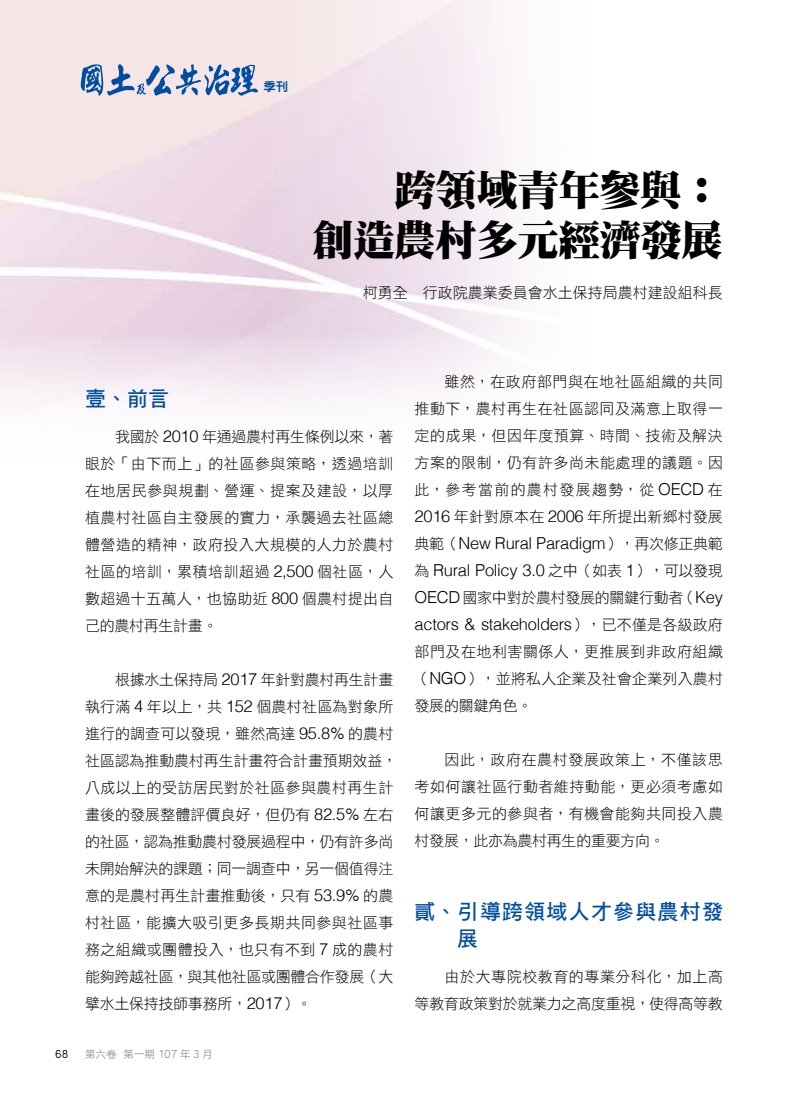
<style>
.page{position:relative;width:808px;height:1106px;background:#fff}
.page>*{position:absolute;margin:0;border:0;box-sizing:border-box;transform-origin:0 0}
.t1{font:42px/50.4px "DF Ming Std W12";letter-spacing:-.025em;color:#000;text-align:right}
.t2{font:21px/27px "DF Hei Std W7";letter-spacing:.055em;color:#004ea2}
.t3{font:300 16.5px/27px "Helvetica";letter-spacing:-.02em;color:#000}
.t4{font:15px/27px "DF Hei Std W3";letter-spacing:.005em;color:#000;text-align:justify}
.t5{font:15px/27px "DF Hei Std W3";letter-spacing:-.02em;color:#000;text-align:right}
.t6{font:12.45px "DF Hei Std W9";color:#004ea2}
.t7{font:12px "DF Hei Std W5";color:#000}
.t8{font:10.5px "DF Hei Std W3";color:#727171}
.s1{font-family:"Helvetica";font-weight:300;font-size:16.5px}
.s2{font-size:12px}
.s3{font-family:"DF Hei Std W3";font-weight:400;font-size:15px}
</style>
<div class="page">
<svg style="left:81px;top:64px;width:177px;height:32px"></svg>
<p class="t6" style="left:263px;top:80px;width:26px">季刊</p>
<h1 class="t1" style="left:312px;top:164px;width:412px">跨領域青年參與：<br>創造農村多元經濟發展</h1>
<p class="t4" style="left:363px;top:279px;width:361px">柯勇全　行政院農業委員會水土保持局農村建設組科長</p>
<h2 class="t2" style="left:85px;top:385px;width:85px">壹、前言</h2>
<p class="t4" style="left:85px;top:422px;width:310px;text-indent:30px">我國於 <span class="s1">2010</span> 年通過農村再生條例以來，著眼於「由下而上」的社區參與策略，透過培訓在地居民參與規劃、營運、提案及建設，以厚植農村社區自主發展的實力，承襲過去社區總體營造的精神，政府投入大規模的人力於農村社區的培訓，累積培訓超過 <span class="s1">2,500</span> 個社區，人數超過十五萬人，也協助近 <span class="s1">800</span> 個農村提出自己的農村再生計畫。</p>
<p class="t4" style="left:85px;top:665px;width:314px;text-align:left;text-indent:30px">根據水土保持局 <span class="s1">2017</span> 年針對農村再生計畫執行滿 <span class="s1">4</span> 年以上，共 <span class="s1">152</span> 個農村社區為對象所進行的調查可以發現，雖然高達 <span class="s1">95.8%</span> 的農村社區認為推動農村再生計畫符合計畫預期效益，八成以上的受訪居民對於社區參與農村再生計畫後的發展整體評價良好，但仍有 <span class="s1">82.5%</span> 左右的社區，認為推動農村發展過程中，仍有許多尚未開始解決的課題；同一調查中，另一個值得注意的是農村再生計畫推動後，只有 <span class="s1">53.9%</span> 的農村社區，能擴大吸引更多長期共同參與社區事務之組織或團體投入，也只有不到 <span class="s1">7</span> 成的農村能夠跨越社區，與其他社區或團體合作發展（大擘水土保持技師事務所，<span class="s1">2017</span>）。</p>
<p class="t7" style="left:55px;top:1047px;width:15px">68</p>
<p class="t8" style="left:85px;top:1048px;width:129px">第六卷 第一期 <span class="s2">107</span> 年 <span class="s2">3</span> 月</p>
<p class="t4" style="left:415px;top:368px;width:310px;text-indent:30px">雖然，在政府部門與在地社區組織的共同推動下，農村再生在社區認同及滿意上取得一定的成果，但因年度預算、時間、技術及解決方案的限制，仍有許多尚未能處理的議題。因此，參考當前的農村發展趨勢，從 <span class="s1">OECD</span> 在<span class="s1">2016</span> 年針對原本在 <span class="s1">2006</span> 年所提出新鄉村發展</p>
<p class="t3" style="left:415px;top:531px;width:310px"><span class="s3">典範（</span>New Rural Paradigm<span class="s3">），再次修正典範為</span> Rural Policy 3.0 <span class="s3">之中（如表</span> 1<span class="s3">），可以發現</span></p>
<p class="t5" style="left:415px;top:584px;width:310px"><span class="s1">OECD</span> 國家中對於農村發展的關鍵行動者（<span class="s1">Key</span></p>
<p class="t3" style="left:415px;top:612px;width:310px">actors &amp; stakeholders<span class="s3">），已不僅是各級政府</span></p>
<p class="t4" style="left:415px;top:638px;width:310px">部門及在地利害關係人，更推展到非政府組織（<span class="s1">NGO</span>），並將私人企業及社會企業列入農村發展的關鍵角色。</p>
<p class="t4" style="left:415px;top:746px;width:310px;text-indent:30px">因此，政府在農村發展政策上，不僅該思考如何讓社區行動者維持動能，更必須考慮如何讓更多元的參與者，有機會能夠共同投入農村發展，此亦為農村再生的重要方向。</p>
<h2 class="t2" style="left:457px;top:897px;width:267px;text-indent:-43px">貳、引導跨領域人才參與農村發展</h2>
<p class="t5" style="left:415px;top:962px;width:310px">由於大專院校教育的專業分科化，加上高<br>等教育政策對於就業力之高度重視，使得高等教</p>
</div>
